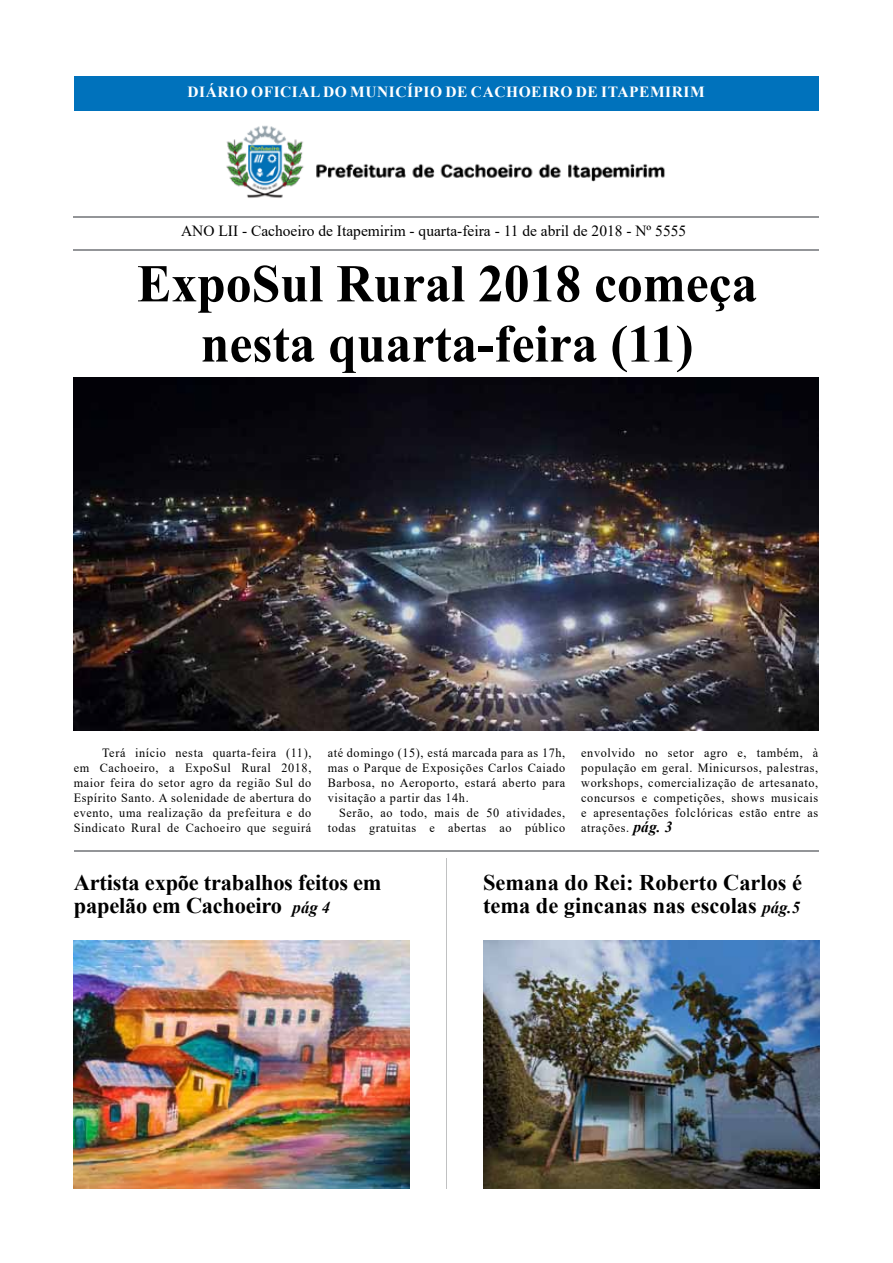
<style>
.page{position:relative;width:893px;height:1263px;background:#fff}
.page>*{position:absolute;margin:0;border:0;box-sizing:border-box;transform-origin:0 0}
.t1{font:700 53.1px/60.2px "Times New Roman";color:#000;text-align:center}
.t2{font:700 22.35px/22.4px "Times New Roman";letter-spacing:-.01em;color:#000}
.t3{font:15.45px "Times New Roman";color:#000}
.t4{font:700 15.45px "Times New Roman";letter-spacing:.035em;color:#fff}
.t5{font:12.6px/15.1px "Times New Roman";letter-spacing:.05em;color:#000;text-align:justify}
.s1{font-weight:700;font-style:italic;font-size:15.45px}
.s2{font-style:italic;font-size:16.8px}
</style>
<div class="page">
<img style="left:226px;top:125px;width:439px;height:73px">
<div style="left:74px;top:76px;width:744px;height:34px;background:#0072bc"></div>
<hr style="left:74px;top:851px;width:744px;height:1px;background:#939598">
<hr style="left:74px;top:216px;width:745px;height:2px;background:#939598">
<hr style="left:74px;top:249px;width:745px;height:1px;background:#939598">
<img style="left:74px;top:378px;width:744px;height:353px">
<img style="left:74px;top:941px;width:336px;height:247px">
<img style="left:483px;top:941px;width:336px;height:247px">
<hr style="left:446px;top:858px;width:1px;height:331px;background:#77787b">
<p class="t4" style="left:187px;top:81px;width:519px">DIÁRIO OFICIAL DO MUNICÍPIO DE CACHOEIRO DE ITAPEMIRIM</p>
<p class="t3" style="left:181px;top:220px;width:507px">ANO LII - Cachoeiro de Itapemirim - quarta-feira - 11 de abril de 2018 - Nº 5555</p>
<h1 class="t1" style="left:137px;top:252px;width:622px">ExpoSul Rural 2018 começa nesta quarta-feira (11)</h1>
<p class="t5" style="left:74px;top:744px;width:239px;text-indent:28px">Terá início nesta quarta-feira (11), em Cachoeiro, a ExpoSul Rural 2018, maior feira do setor agro da região Sul do Espírito Santo. A solenidade de abertura do evento, uma realização da prefeitura e do Sindicato Rural de Cachoeiro que seguirá</p>
<p class="t5" style="left:328px;top:744px;width:239px">até domingo (15), está marcada para as 17h, mas o Parque de Exposições Carlos Caiado Barbosa, no Aeroporto, estará aberto para visitação a partir das 14h.</p>
<p class="t5" style="left:328px;top:805px;width:239px;text-align:right">Serão, ao todo, mais de 50 atividades, todas gratuitas e abertas ao público</p>
<p class="t5" style="left:581px;top:744px;width:238px">envolvido no setor agro e, também, à população em geral. Minicursos, palestras, workshops, comercialização de artesanato, concursos e competições, shows musicais e apresentações folclóricas estão entre as atrações. <span class="s1">pág. 3</span></p>
<h2 class="t2" style="left:74px;top:871px;width:309px">Artista expõe trabalhos feitos em papelão em Cachoeiro <span class="s2">pág 4</span></h2>
<h2 class="t2" style="left:483px;top:871px;width:321px">Semana do Rei: Roberto Carlos é tema de gincanas nas escolas <span class="s2">pág.5</span></h2>
</div>
